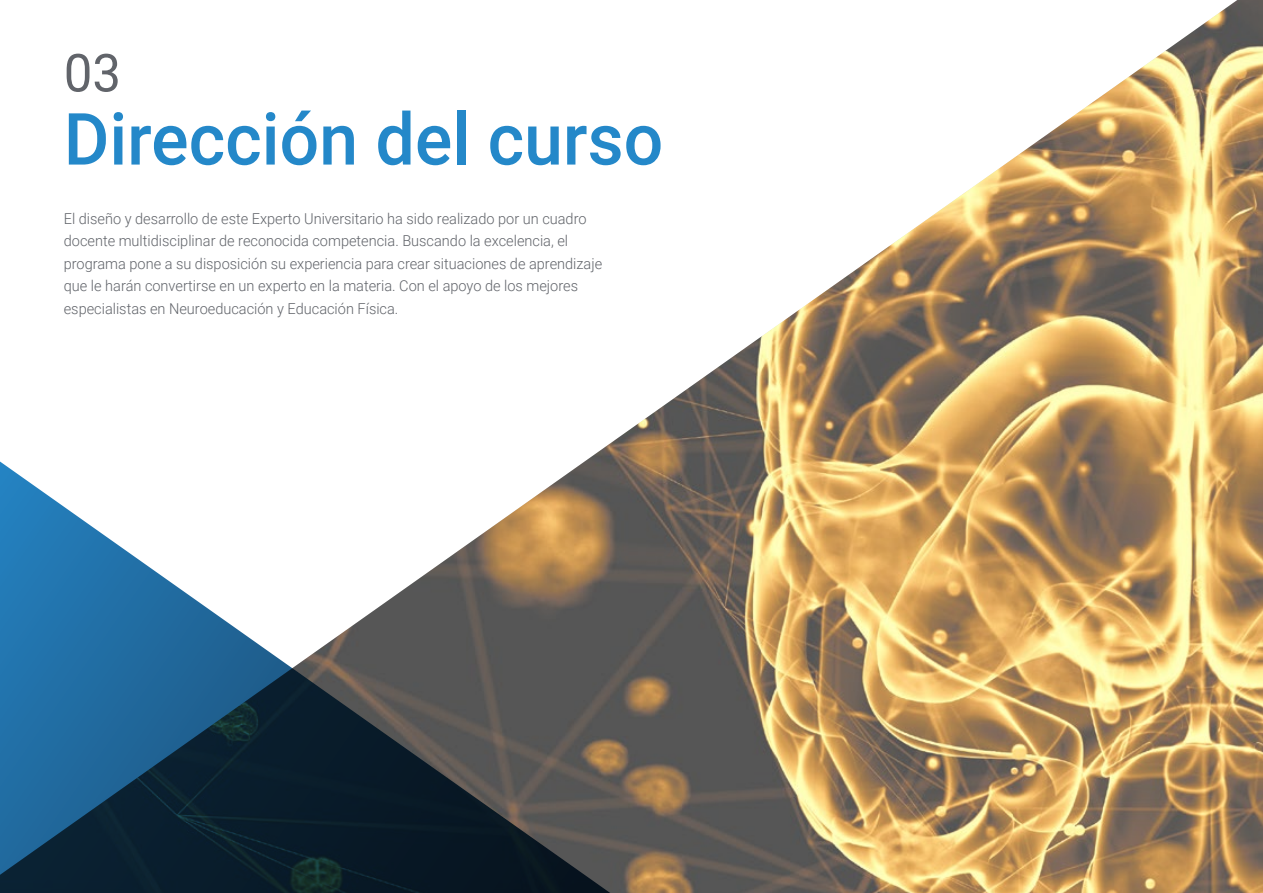
<style>
.page{position:relative;width:1263px;height:893px;background:#fff}
.page>*{position:absolute;margin:0;border:0;box-sizing:border-box;transform-origin:0 0}
.t1{font:500 72px "Roboto";color:#2488c9}
.t2{font:52.5px "Roboto";color:#61646a}
.t3{font:300 15px/22.5px "Roboto";color:#61646a}
</style>
<div class="page">
<img style="left:606px;top:0;width:657px;height:893px">
<svg style="left:0;top:446px;width:640px;height:447px"></svg>
<h2 class="t2" style="left:64px;top:36px;width:59px">03</h2>
<h1 class="t1" style="left:64px;top:89px;width:601px">Dirección del curso</h1>
<p class="t3" style="left:64px;top:207px;width:540px">El diseño y desarrollo de este Experto Universitario ha sido realizado por un cuadro docente multidisciplinar de reconocida competencia. Buscando la excelencia, el programa pone a su disposición su experiencia para crear situaciones de aprendizaje que le harán convertirse en un experto en la materia. Con el apoyo de los mejores especialistas en Neuroeducación y Educación Física.</p>
</div>
